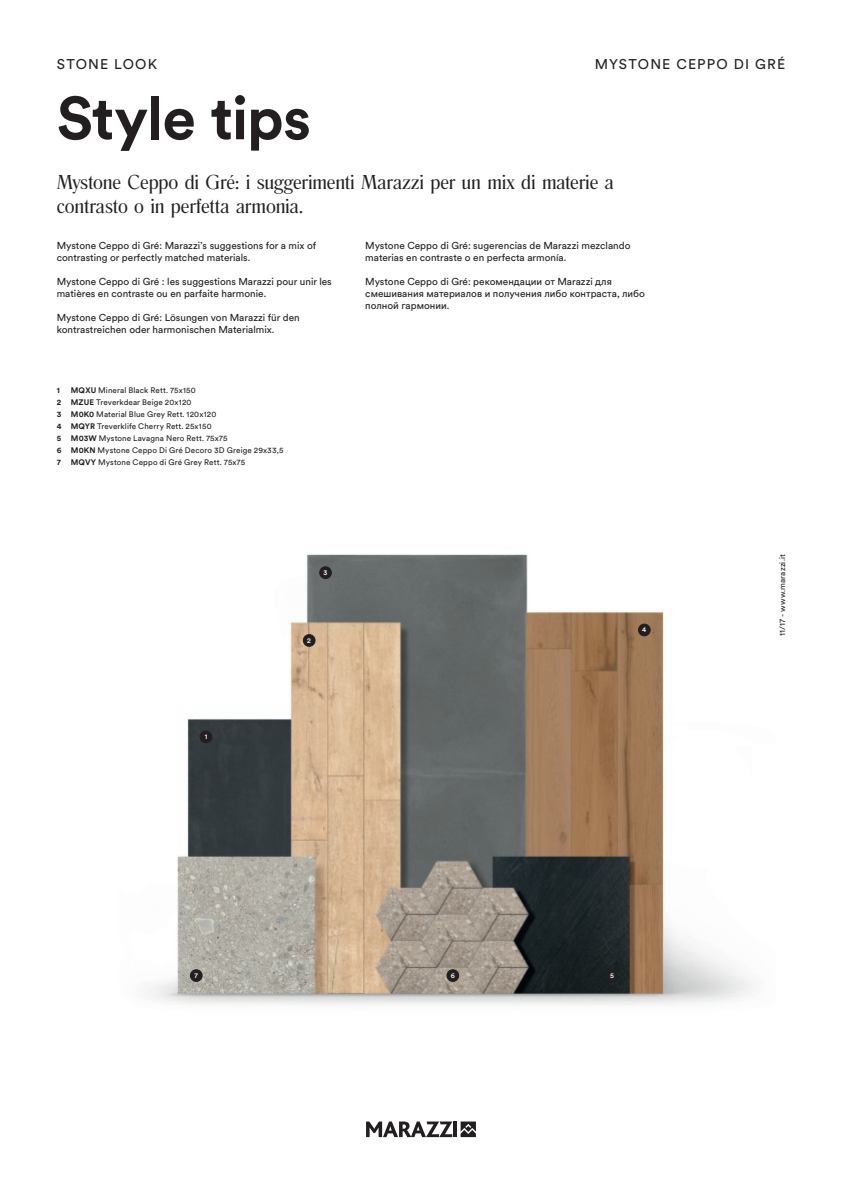
<style>
.page{position:relative;width:842px;height:1191px;background:#fff}
.page>*{position:absolute;margin:0;border:0;box-sizing:border-box;transform-origin:0 0}
.t1{font:700 60px "LL Circular Cyr PR";letter-spacing:-.015em;color:#231f20}
.t2{font:21px/24px "Romana";letter-spacing:-.01em;color:#231f20}
.t3{font:14px "LL Circular Cyr PR";letter-spacing:.085em;color:#231f20}
.t4{font:10px/12px "LL Circular Cyr PR";color:#231f20}
.t5{font:8px/12px "LL Circular Cyr PR";letter-spacing:.015em;color:#231f20}
.t6{font:700 8px "LL Circular Cyr PR";color:#231f20}
.t7{font:500 7px "Circular Pro";color:#fff}
.s1{font-weight:700}
</style>
<div class="page">
<img style="left:146px;top:554px;width:608px;height:452px">
<svg style="left:366px;top:1121px;width:86px;height:16px"></svg>
<hr style="left:453px;top:1121px;width:4px;height:16px;background:#231f20">
<svg style="left:461px;top:1121px;width:15px;height:16px"></svg>
<div style="left:638px;top:624px;width:12px;height:12px;background:#231f20;border-radius:50%"></div>
<div style="left:638px;top:624px;width:12px;height:12px;border:1px solid #231f20;border-radius:50%"></div>
<div style="left:200px;top:731px;width:12px;height:12px;background:#231f20;border-radius:50%"></div>
<div style="left:200px;top:731px;width:12px;height:12px;border:1px solid #231f20;border-radius:50%"></div>
<div style="left:447px;top:969px;width:12px;height:12px;background:#231f20;border-radius:50%"></div>
<div style="left:447px;top:969px;width:12px;height:12px;border:1px solid #231f20;border-radius:50%"></div>
<div style="left:320px;top:567px;width:11px;height:11px;background:#231f20;border-radius:50%"></div>
<div style="left:319px;top:566px;width:13px;height:13px;border:1px solid #231f20;border-radius:50%"></div>
<div style="left:606px;top:969px;width:12px;height:12px;background:#231f20;border-radius:50%"></div>
<div style="left:606px;top:969px;width:12px;height:12px;border:1px solid #231f20;border-radius:50%"></div>
<div style="left:303px;top:634px;width:12px;height:12px;background:#231f20;border-radius:50%"></div>
<div style="left:303px;top:634px;width:12px;height:12px;border:1px solid #231f20;border-radius:50%"></div>
<div style="left:190px;top:969px;width:12px;height:12px;background:#231f20;border-radius:50%"></div>
<div style="left:190px;top:969px;width:12px;height:12px;border:1px solid #231f20;border-radius:50%"></div>
<h3 class="t3" style="left:57px;top:54px;width:102px">STONE LOOK</h3>
<h3 class="t3" style="left:595px;top:54px;width:192px">MYSTONE CEPPO DI GRÉ</h3>
<h1 class="t1" style="left:57px;top:77px;width:256px">Style tips</h1>
<h2 class="t2" style="left:57px;top:170px;width:559px">Mystone Ceppo di Gré: i suggerimenti Marazzi per un mix di materie a contrasto o in perfetta armonia.</h2>
<p class="t4" style="left:57px;top:239px;width:261px">Mystone Ceppo di Gré: Marazzi’s suggestions for a mix of contrasting or perfectly matched materials.</p>
<p class="t4" style="left:57px;top:275px;width:277px">Mystone Ceppo di Gré : les suggestions Marazzi pour unir les matières en contraste ou en parfaite harmonie.</p>
<p class="t4" style="left:57px;top:311px;width:245px">Mystone Ceppo di Gré: Lösungen von Marazzi für den kontrastreichen oder harmonischen Materialmix.</p>
<p class="t4" style="left:365px;top:239px;width:267px">Mystone Ceppo di Gré: sugerencias de Marazzi mezclando materias en contraste o en perfecta armonía.</p>
<p class="t4" style="left:365px;top:275px;width:281px">Mystone Ceppo di Gré: рекомендации от Marazzi для смешивания материалов и получения либо контраста, либо полной гармонии.</p>
<p class="t5" style="left:57px;top:384px;width:228px;text-indent:14px"><span class="s1">MQXU</span> Mineral Black Rett. 75x150<br><span class="s1">2 MZUE</span> Treverkdear Beige 20x120<br><span class="s1">3 M0K0</span> Material Blue Grey Rett. 120x120<br><span class="s1">4 MQYR</span> Treverklife Cherry Rett. 25x150<br><span class="s1">5 M03W</span> Mystone Lavagna Nero Rett. 75x75<br><span class="s1">6 M0KN</span> Mystone Ceppo Di Gré Decoro 3D Greige 29x33,5<br><span class="s1">7 MQVY</span> Mystone Ceppo di Gré Grey Rett. 75x75</p>
<p class="t6" style="left:57px;top:384px;width:5px">1</p>
<p class="t7" style="left:205px;top:732px;width:4px">1</p>
<p class="t7" style="left:324px;top:568px;width:5px">3</p>
<p class="t7" style="left:307px;top:635px;width:5px">2</p>
<p class="t7" style="left:195px;top:970px;width:5px">7</p>
<p class="t7" style="left:451px;top:970px;width:6px">6</p>
<p class="t7" style="left:642px;top:625px;width:6px">4</p>
<p class="t5" style="left:776px;top:636px;width:83px;rotate:-90deg">11/17 - www.marazzi.it</p>
<p class="t7" style="left:610px;top:970px;width:5px">5</p>
</div>
